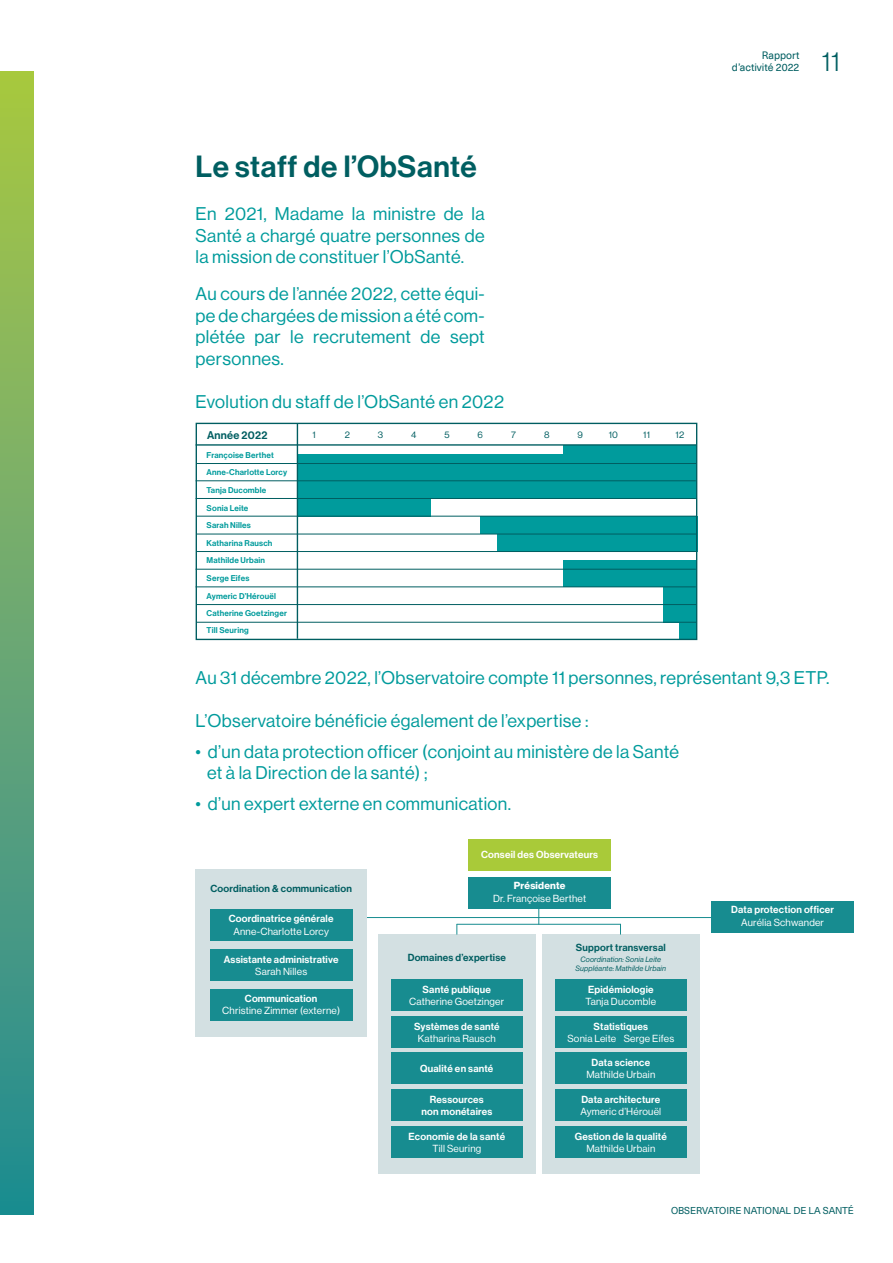
<style>
.page{position:relative;width:893px;height:1263px;background:#fff}
.page>*{position:absolute;margin:0;border:0;box-sizing:border-box;transform-origin:0 0}
.t1{font:30px "N Haas Grotesk DS Std 65 Md";letter-spacing:.02em;color:#005e61}
.t2{font:27px "N Haas Grotesk DS Std 45 Lt";color:#005e61}
.t3{font:18px/21.6px "N Haas Grotesk DS Std 55 Rg";letter-spacing:.02em;color:#009b9c;text-align:justify}
.t4{font:11.1px "N Haas Grotesk DS Std 65 Md";letter-spacing:.02em;color:#005e61}
.t5{font:10.5px/12px "Neue Haas Unica Pro";color:#005e61;text-align:right}
.t6{font:10.05px/12px "N Haas Grotesk DS Std 65 Md";letter-spacing:.02em;color:#fff;text-align:center}
.t7{font:10.05px "N Haas Grotesk DS Std 55 Rg";letter-spacing:.02em;color:#fff}
.t8{font:10.05px "N Haas Grotesk DS Std 65 Md";letter-spacing:.02em;color:#005e61}
.t9{font:10.05px "N Haas Grotesk DS Std 75 Bd";letter-spacing:.02em;color:#fff}
.t10{font:9.75px "Neue Haas Unica Pro";letter-spacing:-.015em;color:#005e61}
.t11{font:9.3px "N Haas Grotesk DS Std 55 Rg";color:#005e61}
.t12{font:8.25px/17.5px "N Haas Grotesk DS Std 65 Md";letter-spacing:.02em;color:#009b9c}
.t13{font:7.5px/9px "N Haas Grotesk DS Std 56 It";letter-spacing:.02em;color:#005e61;text-align:center}
</style>
<div class="page">
<div style="left:0;top:71px;width:33px;height:1143px;background:linear-gradient(to bottom,#acc746,#228a98)"></div>
<div style="left:542px;top:934px;width:157px;height:240px;background:#d3e0e2"></div>
<div style="left:555px;top:979px;width:131px;height:31px;background:#178c90"></div>
<div style="left:555px;top:1016px;width:131px;height:32px;background:#178c90"></div>
<div style="left:555px;top:1053px;width:131px;height:31px;background:#178c90"></div>
<div style="left:555px;top:1089px;width:131px;height:31px;background:#178c90"></div>
<div style="left:555px;top:1126px;width:131px;height:31px;background:#178c90"></div>
<div style="left:378px;top:934px;width:157px;height:240px;background:#d3e0e2"></div>
<div style="left:468px;top:839px;width:143px;height:31px;background:#a9ca39"></div>
<div style="left:391px;top:979px;width:131px;height:31px;background:#178c90"></div>
<div style="left:391px;top:1016px;width:131px;height:31px;background:#178c90"></div>
<div style="left:391px;top:1053px;width:131px;height:31px;background:#178c90"></div>
<div style="left:391px;top:1089px;width:131px;height:31px;background:#178c90"></div>
<div style="left:391px;top:1126px;width:131px;height:31px;background:#178c90"></div>
<div style="left:468px;top:877px;width:143px;height:31px;background:#178c90"></div>
<div style="left:711px;top:901px;width:143px;height:32px;background:#178c90"></div>
<hr style="left:348px;top:917px;width:393px;height:1px;background:#178c90">
<hr style="left:457px;top:924px;width:164px;height:1px;background:#178c90">
<svg style="left:538px;top:908px;width:1px;height:16px"></svg>
<div style="left:196px;top:869px;width:171px;height:167px;background:#d3e0e2"></div>
<div style="left:210px;top:909px;width:142px;height:32px;background:#178c90"></div>
<div style="left:210px;top:989px;width:142px;height:31px;background:#178c90"></div>
<div style="left:210px;top:950px;width:142px;height:31px;background:#178c90"></div>
<div style="left:297px;top:454px;width:269px;height:9px;background:#009b9c"></div>
<div style="left:563px;top:446px;width:133px;height:17px;background:#009b9c"></div>
<div style="left:298px;top:463px;width:398px;height:18px;background:#009b9c"></div>
<div style="left:298px;top:481px;width:399px;height:18px;background:#009b9c"></div>
<div style="left:298px;top:499px;width:132px;height:17px;background:#009b9c"></div>
<div style="left:480px;top:516px;width:217px;height:18px;background:#009b9c"></div>
<div style="left:497px;top:534px;width:200px;height:18px;background:#009b9c"></div>
<div style="left:563px;top:569px;width:133px;height:18px;background:#009b9c"></div>
<div style="left:663px;top:587px;width:33px;height:18px;background:#009b9c"></div>
<div style="left:663px;top:605px;width:33px;height:17px;background:#009b9c"></div>
<div style="left:680px;top:622px;width:16px;height:18px;background:#009b9c"></div>
<div style="left:563px;top:560px;width:133px;height:9px;background:#009b9c"></div>
<div style="left:196px;top:423px;width:501px;height:217px;border:1px solid #005e61"></div>
<hr style="left:196px;top:444px;width:501px;height:2px;background:#005e61">
<hr style="left:297px;top:424px;width:1px;height:215px;background:#005e61">
<hr style="left:196px;top:463px;width:500px;height:1px;background:#005e61">
<hr style="left:196px;top:480px;width:500px;height:1px;background:#005e61">
<hr style="left:196px;top:498px;width:500px;height:1px;background:#005e61">
<hr style="left:197px;top:516px;width:500px;height:1px;background:#005e61">
<hr style="left:196px;top:534px;width:501px;height:1px;background:#005e61">
<hr style="left:196px;top:551px;width:500px;height:1px;background:#005e61">
<hr style="left:196px;top:569px;width:500px;height:1px;background:#005e61">
<hr style="left:196px;top:587px;width:500px;height:1px;background:#005e61">
<hr style="left:196px;top:604px;width:500px;height:1px;background:#005e61">
<hr style="left:196px;top:622px;width:500px;height:1px;background:#005e61">
<h1 class="t1" style="left:196px;top:149px;width:283px">Le staff de l’ObSanté</h1>
<p class="t3" style="left:196px;top:203px;width:291px">En 2021, Madame la ministre de la Santé a chargé quatre personnes de la mission de constituer l’ObSanté.</p>
<p class="t3" style="left:196px;top:283px;width:291px">Au cours de l’année 2022, cette équi&shy;pe de chargées de mission a été com&shy;plétée par le recrutement de sept personnes.</p>
<p class="t3" style="left:196px;top:390px;width:310px">Evolution du staff de l’ObSanté en 2022</p>
<p class="t4" style="left:207px;top:428px;width:62px">Année 2022</p>
<p class="t11" style="left:312px;top:429px;width:5px">1</p>
<p class="t11" style="left:345px;top:429px;width:7px">2</p>
<p class="t11" style="left:378px;top:429px;width:7px">3</p>
<p class="t11" style="left:411px;top:429px;width:7px">4</p>
<p class="t11" style="left:444px;top:429px;width:7px">5</p>
<p class="t11" style="left:478px;top:429px;width:7px">6</p>
<p class="t11" style="left:511px;top:429px;width:6px">7</p>
<p class="t11" style="left:544px;top:429px;width:7px">8</p>
<p class="t11" style="left:577px;top:429px;width:7px">9</p>
<p class="t11" style="left:609px;top:429px;width:11px">10</p>
<p class="t11" style="left:643px;top:429px;width:8px">11</p>
<p class="t11" style="left:676px;top:429px;width:10px">12</p>
<p class="t12" style="left:207px;top:446px;width:82px">Françoise Berthet<br>Anne-Charlotte Lorcy<br>Tanja Ducomble<br>Sonia Leite<br>Sarah Nilles<br>Katharina Rausch<br>Mathilde Urbain<br>Serge Eifes<br>Aymeric D’Hérouël<br>Catherine Goetzinger</p>
<p class="t12" style="left:207px;top:621px;width:44px">Till Seuring</p>
<p class="t5" style="left:732px;top:50px;width:69px">Rapport d’activité 2022</p>
<h2 class="t2" style="left:822px;top:47px;width:19px">11</h2>
<p class="t3" style="left:196px;top:667px;width:635px">Au 31 décembre 2022, l’Observatoire compte 11 personnes, représentant 9,3 ETP.</p>
<p class="t3" style="left:196px;top:710px;width:394px">L’Observatoire bénéficie également de l’expertise :</p>
<p class="t3" style="left:207px;top:741px;width:474px;text-indent:-11px">• d’un data protection officer (conjoint au ministère de la Santé et à la Direction de la santé) ;</p>
<p class="t3" style="left:196px;top:793px;width:317px">• d’un expert externe en communication.</p>
<p class="t6" style="left:481px;top:849px;width:118px">Conseil des Observateurs</p>
<p class="t9" style="left:514px;top:880px;width:53px">Présidente</p>
<p class="t7" style="left:493px;top:892px;width:95px">Dr. Françoise Berthet</p>
<p class="t8" style="left:210px;top:883px;width:143px">Coordination &amp; communication</p>
<p class="t6" style="left:229px;top:913px;width:106px">Coordinatrice générale</p>
<p class="t7" style="left:233px;top:925px;width:97px">Anne-Charlotte Lorcy</p>
<p class="t6" style="left:224px;top:953px;width:116px">Assistante administrative</p>
<p class="t7" style="left:255px;top:966px;width:53px">Sarah Nilles</p>
<p class="t6" style="left:245px;top:992px;width:74px">Communication</p>
<p class="t7" style="left:222px;top:1004px;width:119px">Christine Zimmer (externe)</p>
<p class="t8" style="left:408px;top:951px;width:100px">Domaines d’expertise</p>
<p class="t6" style="left:423px;top:984px;width:70px">Santé publique</p>
<p class="t7" style="left:409px;top:996px;width:97px">Catherine Goetzinger</p>
<p class="t6" style="left:414px;top:1020px;width:87px">Systèmes de santé</p>
<p class="t7" style="left:418px;top:1032px;width:79px">Katharina Rausch</p>
<p class="t6" style="left:420px;top:1063px;width:75px">Qualité en santé</p>
<p class="t6" style="left:421px;top:1093px;width:72px">Ressources non monétaires</p>
<p class="t6" style="left:409px;top:1130px;width:98px">Economie de la santé</p>
<p class="t7" style="left:432px;top:1143px;width:50px">Till Seuring</p>
<p class="t8" style="left:576px;top:941px;width:91px">Support transversal</p>
<p class="t13" style="left:576px;top:955px;width:92px">Coordination: Sonia Leite<br>Suppléante: Mathilde Urbain</p>
<p class="t6" style="left:588px;top:983px;width:67px">Epidémiologie</p>
<p class="t7" style="left:586px;top:995px;width:72px">Tanja Ducomble</p>
<p class="t6" style="left:593px;top:1021px;width:56px">Statistiques</p>
<p class="t7" style="left:567px;top:1033px;width:108px">Sonia Leite Serge Eifes</p>
<p class="t6" style="left:591px;top:1057px;width:60px">Data science</p>
<p class="t7" style="left:586px;top:1069px;width:71px">Mathilde Urbain</p>
<p class="t6" style="left:581px;top:1093px;width:80px">Data architecture</p>
<p class="t7" style="left:580px;top:1106px;width:82px">Aymeric d’Hérouël</p>
<p class="t6" style="left:575px;top:1130px;width:94px">Gestion de la qualité</p>
<p class="t7" style="left:586px;top:1142px;width:71px">Mathilde Urbain</p>
<p class="t6" style="left:731px;top:904px;width:104px">Data protection officer</p>
<p class="t7" style="left:741px;top:916px;width:84px">Aurélia Schwander</p>
<p class="t10" style="left:671px;top:1205px;width:184px">OBSERVATOIRE NATIONAL DE LA SANTÉ</p>
</div>
